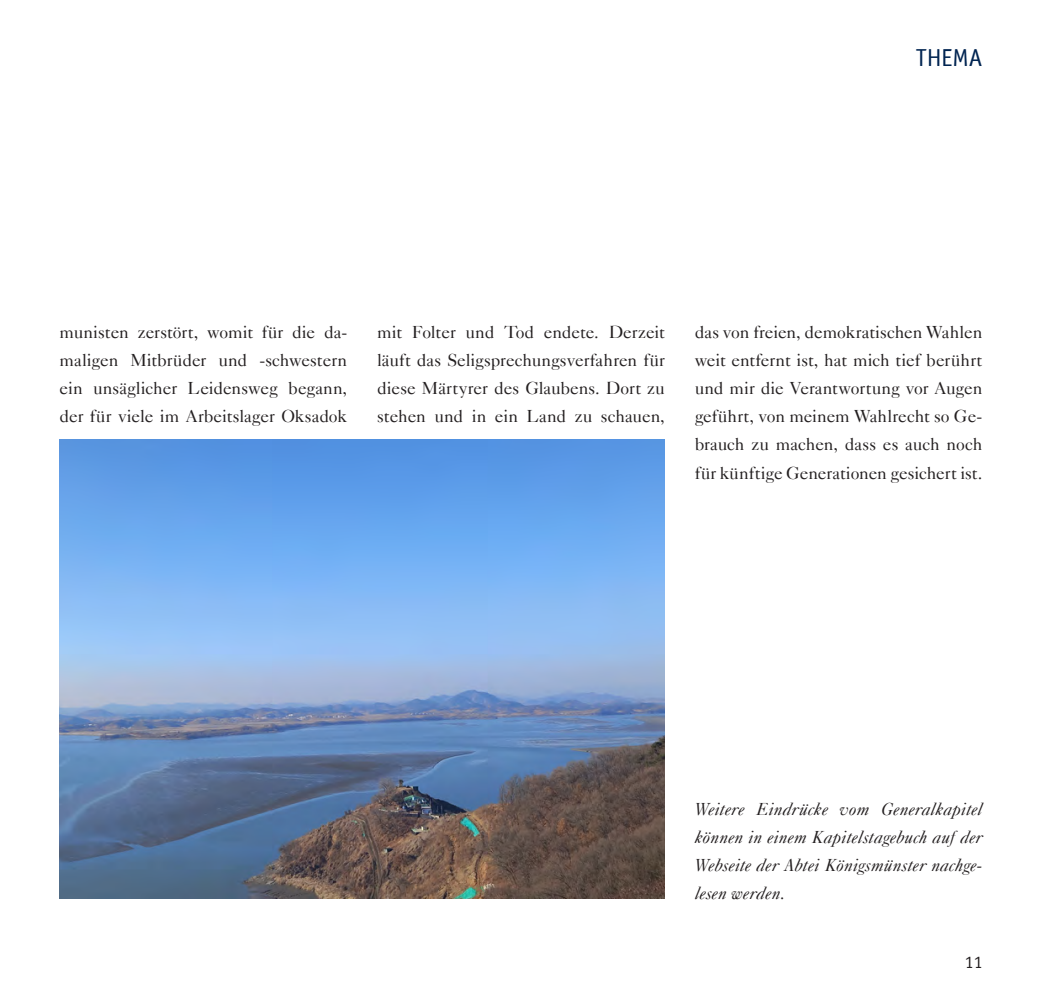
<style>
.page{position:relative;width:1042px;height:993px;background:#fff}
.page>*{position:absolute;margin:0;border:0;box-sizing:border-box;transform-origin:0 0}
.t1{font:24.5px "Officina Sans LT";color:#002451}
.t2{font:17.5px/28px "Caslon Five Forty LT";letter-spacing:-.005em;color:#231f20;text-align:justify}
.t3{font:italic 17.5px/28px "Caslon Five Forty LT";letter-spacing:.015em;color:#231f20;text-align:justify}
.t4{font:17.5px "Officina Sans LT";color:#231f20}
</style>
<div class="page">
<img style="left:60px;top:439px;width:605px;height:459px">
<h1 class="t1" style="left:916px;top:43px;width:68px">THEMA</h1>
<p class="t2" style="left:60px;top:318px;width:289px">munisten zerstört, womit für die da&shy;maligen Mitbrüder und -schwestern ein unsäglicher Leidensweg begann, der für viele im Arbeitslager Oksadok</p>
<p class="t2" style="left:377px;top:318px;width:289px">mit Folter und Tod endete. Derzeit läuft das Seligsprechungsverfahren für diese Märtyrer des Glaubens. Dort zu stehen und in ein Land zu schauen,</p>
<p class="t2" style="left:694px;top:318px;width:289px">das von freien, demokratischen Wahlen weit entfernt ist, hat mich tief berührt und mir die Verantwortung vor Augen geführt, von meinem Wahlrecht so Ge&shy;brauch zu machen, dass es auch noch für künftige Generationen gesichert ist.</p>
<p class="t3" style="left:694px;top:794px;width:289px">Weitere Eindrücke vom Generalkapitel können in einem Kapitelstagebuch auf der Webseite der Abtei Königsmünster nachge&shy;lesen werden.</p>
<p class="t4" style="left:965px;top:951px;width:19px">11</p>
</div>
